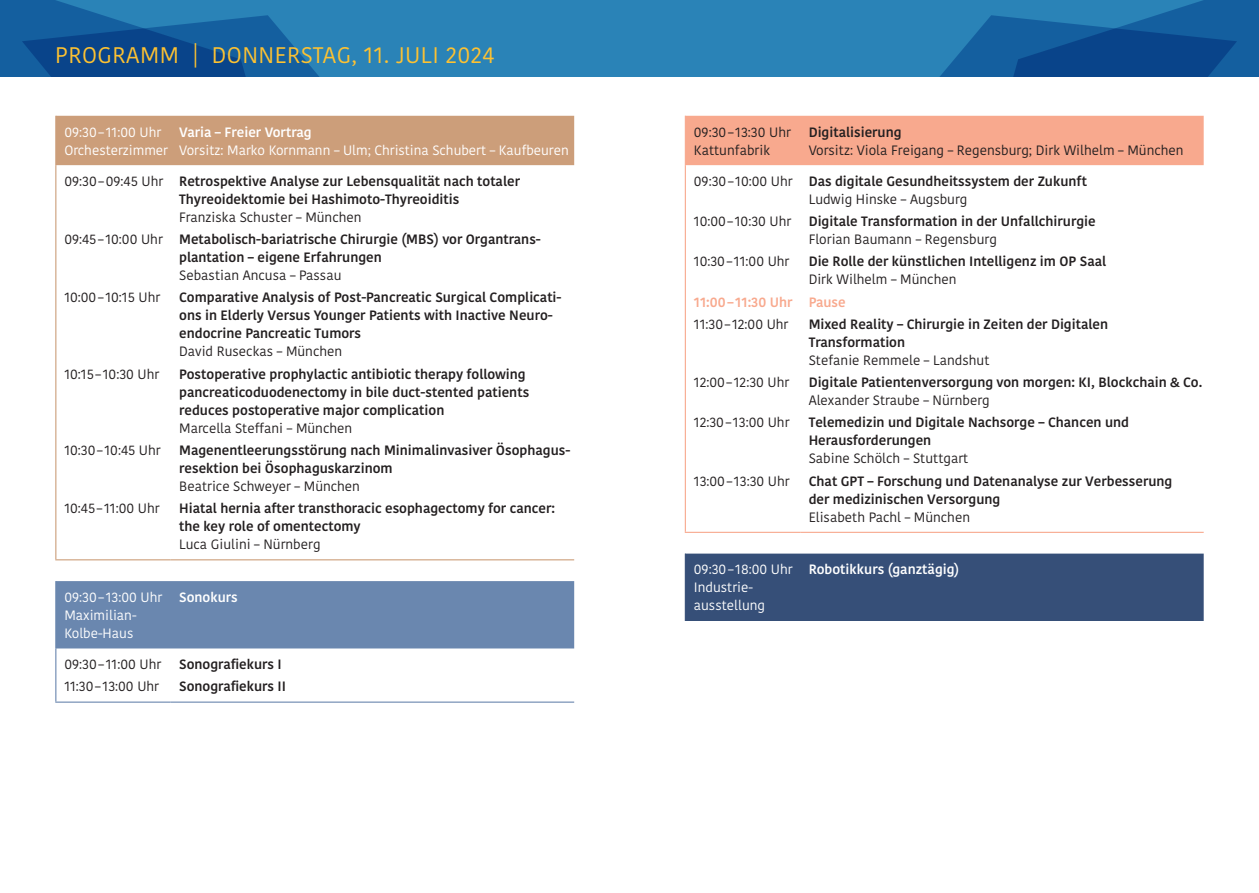
<style>
.page{position:relative;width:1259px;height:893px;background:#fff}
.page>*{position:absolute;margin:0;border:0;box-sizing:border-box;transform-origin:0 0}
.t1{font:22.5px "Kohinoor";letter-spacing:.02em;color:#fec231}
.t2{font:500 13.5px/18px "Kohinoor";color:#231f20}
.t3{font:13.5px/22.2px "Kohinoor";color:#231f20}
.t4{font:13.5px/18px "Kohinoor";color:#fff}
.t5{font:500 13.5px "Kohinoor";color:#fff}
.t6{font:500 13.5px "Kohinoor";color:#f8a98e}
</style>
<div class="page">
<div style="left:629px;top:0;width:630px;height:77px;background:#2a83b7"></div>
<svg style="left:940px;top:0;width:319px;height:77px"></svg>
<div style="left:0;top:0;width:629px;height:77px;background:#2a83b7"></div>
<svg style="left:0;top:0;width:319px;height:77px"></svg>
<div style="left:56px;top:116px;width:518px;height:49px;background:#cc9e7a"></div>
<div style="left:56px;top:581px;width:518px;height:67px;background:#6a87af"></div>
<hr style="left:55px;top:116px;width:1px;height:49px;background:#cc9e7a">
<hr style="left:55px;top:165px;width:1px;height:394px;background:#cc9e7a">
<hr style="left:55px;top:559px;width:116px;height:1px;background:#cc9e7a">
<hr style="left:171px;top:559px;width:403px;height:1px;background:#cc9e7a">
<hr style="left:55px;top:581px;width:1px;height:67px;background:#6a87af">
<hr style="left:55px;top:648px;width:1px;height:54px;background:#6a87af">
<hr style="left:55px;top:702px;width:116px;height:1px;background:#6a87af">
<hr style="left:171px;top:702px;width:403px;height:1px;background:#6a87af">
<div style="left:686px;top:116px;width:517px;height:49px;background:#f8a98e"></div>
<div style="left:686px;top:554px;width:517px;height:67px;background:#364f78"></div>
<hr style="left:685px;top:116px;width:1px;height:49px;background:#f8a98e">
<hr style="left:685px;top:165px;width:1px;height:367px;background:#f8a98e">
<hr style="left:685px;top:532px;width:115px;height:1px;background:#f8a98e">
<hr style="left:800px;top:532px;width:403px;height:1px;background:#f8a98e">
<hr style="left:685px;top:554px;width:1px;height:67px;background:#364f78">
<h1 class="t1" style="left:55px;top:41px;width:440px">PROGRAMM | DONNERSTAG, 11. JULI 2024</h1>
<p class="t4" style="left:64px;top:123px;width:105px">09:30– 11:00 Uhr<br>Orchesterzimmer</p>
<p class="t5" style="left:179px;top:123px;width:134px">Varia – Freier Vortrag</p>
<p class="t4" style="left:179px;top:141px;width:391px">Vorsitz: Marko Kornmann – Ulm; Christina Schubert – Kaufbeuren</p>
<p class="t3" style="left:64px;top:170px;width:100px">09:30–09:45 Uhr</p>
<p class="t3" style="left:64px;top:229px;width:100px">09:45– 10:00 Uhr</p>
<p class="t3" style="left:64px;top:287px;width:97px">10:00– 10:15 Uhr</p>
<p class="t3" style="left:64px;top:363px;width:97px">10:15– 10:30 Uhr</p>
<p class="t3" style="left:64px;top:439px;width:98px">10:30– 10:45 Uhr</p>
<p class="t3" style="left:64px;top:498px;width:97px">10:45– 11:00 Uhr</p>
<p class="t2" style="left:179px;top:173px;width:342px">Retrospektive Analyse zur Lebensqualität nach totaler<br>Thyreoidektomie bei Hashimoto-Thyreoiditis</p>
<p class="t3" style="left:179px;top:206px;width:184px">Franziska Schuster – München</p>
<p class="t2" style="left:179px;top:231px;width:362px">Metabolisch-bariatrische Chirurgie (MBS) vor Organtrans&shy;plantation – eigene Erfahrungen</p>
<p class="t3" style="left:179px;top:265px;width:164px">Sebastian Ancusa – Passau</p>
<p class="t2" style="left:179px;top:289px;width:384px">Comparative Analysis of Post-Pancreatic Surgical Complicati&shy;ons in Elderly Versus Younger Patients with Inactive Neuro&shy;endocrine Pancreatic Tumors</p>
<p class="t3" style="left:179px;top:341px;width:165px">David Ruseckas – München</p>
<p class="t2" style="left:179px;top:365px;width:351px">Postoperative prophylactic antibiotic therapy following pancreaticoduodenectomy in bile duct-stented patients reduces postoperative major complication</p>
<p class="t3" style="left:179px;top:417px;width:174px">Marcella Steffani – München</p>
<p class="t2" style="left:179px;top:441px;width:392px">Magenentleerungsstörung nach Minimalinvasiver Ösophagus&shy;resektion bei Ösophaguskarzinom</p>
<p class="t3" style="left:179px;top:475px;width:182px">Beatrice Schweyer – München</p>
<p class="t2" style="left:179px;top:500px;width:377px">Hiatal hernia after transthoracic esophagectomy for cancer: the key role of omentectomy</p>
<p class="t3" style="left:179px;top:534px;width:143px">Luca Giulini – Nürnberg</p>
<p class="t4" style="left:64px;top:588px;width:100px">09:30– 13:00 Uhr<br>Maximilian-<br>Kolbe-Haus</p>
<p class="t5" style="left:179px;top:588px;width:60px">Sonokurs</p>
<p class="t3" style="left:64px;top:654px;width:98px">09:30– 11:00 Uhr<br>11:30– 13:00 Uhr</p>
<p class="t2" style="left:179px;top:654px;width:108px;line-height:22.2px">Sonografiekurs I<br>Sonografiekurs II</p>
<p class="t3" style="left:694px;top:123px;width:99px;line-height:18px">09:30– 13:30 Uhr<br>Kattunfabrik</p>
<p class="t2" style="left:808px;top:123px;width:94px">Digitalisierung</p>
<p class="t3" style="left:808px;top:139px;width:376px">Vorsitz: Viola Freigang – Regensburg; Dirk Wilhelm – München</p>
<p class="t3" style="left:694px;top:170px;width:100px">09:30– 10:00 Uhr</p>
<p class="t3" style="left:694px;top:211px;width:99px">10:00– 10:30 Uhr</p>
<p class="t3" style="left:694px;top:251px;width:97px">10:30– 11:00 Uhr</p>
<p class="t6" style="left:694px;top:293px;width:100px">11:00– 11:30 Uhr</p>
<p class="t3" style="left:694px;top:313px;width:96px">11:30– 12:00 Uhr</p>
<p class="t3" style="left:694px;top:372px;width:97px">12:00– 12:30 Uhr</p>
<p class="t3" style="left:694px;top:412px;width:97px">12:30– 13:00 Uhr</p>
<p class="t3" style="left:694px;top:470px;width:97px">13:00– 13:30 Uhr</p>
<p class="t2" style="left:808px;top:173px;width:280px">Das digitale Gesundheitssystem der Zukunft</p>
<p class="t3" style="left:808px;top:188px;width:160px">Ludwig Hinske – Augsburg</p>
<p class="t2" style="left:808px;top:213px;width:288px">Digitale Transformation in der Unfallchirurgie</p>
<p class="t3" style="left:808px;top:229px;width:190px">Florian Baumann – Regensburg</p>
<p class="t2" style="left:808px;top:253px;width:299px">Die Rolle der künstlichen Intelligenz im OP Saal</p>
<p class="t3" style="left:808px;top:269px;width:149px">Dirk Wilhelm – München</p>
<p class="t6" style="left:808px;top:293px;width:38px">Pause</p>
<p class="t2" style="left:808px;top:316px;width:301px">Mixed Reality – Chirurgie in Zeiten der Digitalen<br>Transformation</p>
<p class="t3" style="left:808px;top:349px;width:182px">Stefanie Remmele – Landshut</p>
<p class="t2" style="left:808px;top:374px;width:395px">Digitale Patientenversorgung von morgen: KI, Blockchain &amp; Co.</p>
<p class="t3" style="left:808px;top:390px;width:182px">Alexander Straube – Nürnberg</p>
<p class="t2" style="left:808px;top:414px;width:322px">Telemedizin und Digitale Nachsorge – Chancen und<br>Herausforderungen</p>
<p class="t3" style="left:808px;top:448px;width:161px">Sabine Schölch – Stuttgart</p>
<p class="t2" style="left:808px;top:472px;width:365px">Chat GPT – Forschung und Datenanalyse zur Verbesserung der medizinischen Versorgung</p>
<p class="t3" style="left:808px;top:506px;width:163px">Elisabeth Pachl – München</p>
<p class="t4" style="left:694px;top:561px;width:100px">09:30– 18:00 Uhr<br>Industrie&shy;ausstellung</p>
<p class="t5" style="left:808px;top:561px;width:152px">Robotikkurs (ganztägig)</p>
</div>
